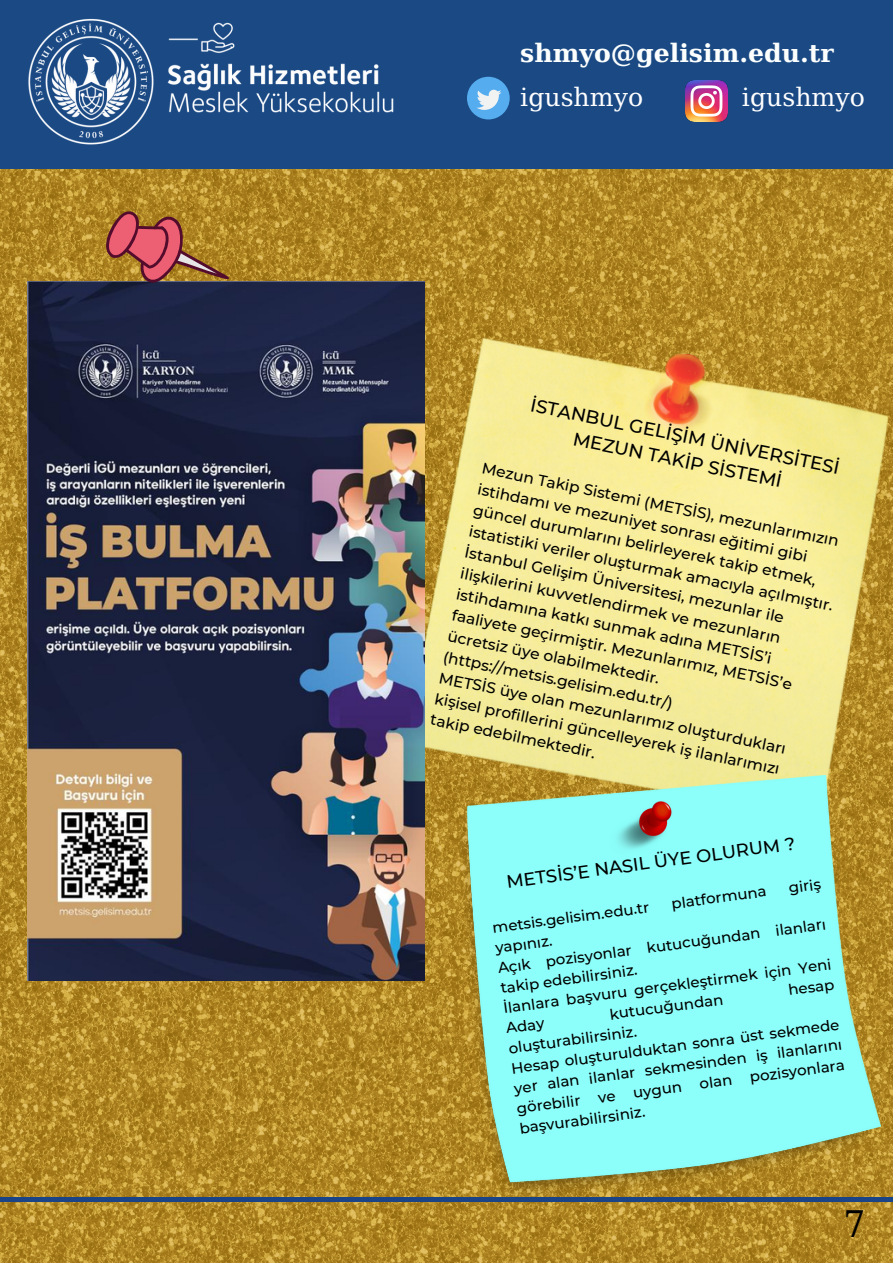
<style>
.page{position:relative;width:893px;height:1264px;background:#fff}
.page>*{position:absolute;margin:0;border:0;box-sizing:border-box;transform-origin:0 0}
.t1{font:37.2px "Noto Serif";color:#000}
.t2{font:700 25.2px "DejaVu Serif";color:#fcfffe}
.t3{font:25.2px "DejaVu Serif";color:#fff}
.t4{font:500 18.45px/24.8px "Montserrat";color:#000;text-align:center}
.t5{font:500 18px "Montserrat";color:#000}
.t6{font:500 15.45px/21.5px "Montserrat";color:#000}
.t7{font:500 15px/20.1px "Montserrat";color:#000}
</style>
<div class="page">
<img style="left:0;top:169px;width:892px;height:1093px">
<div style="left:0;top:69px;width:892px;height:100px;background:#1a4984"></div>
<div style="left:0;top:0;width:892px;height:71px;background:#1a4984"></div>
<div style="left:467px;top:77px;width:42px;height:42px;background:#55acee;border-radius:50%"></div>
<svg style="left:477px;top:90px;width:24px;height:20px"></svg>
<img style="left:686px;top:80px;width:41px;height:42px">
<img style="left:0;top:18px;width:424px;height:165px">
<hr style="left:0;top:1197px;width:892px;height:4px;background:#1b4486">
<img style="left:424px;top:334px;width:468px;height:489px">
<img style="left:28px;top:281px;width:396px;height:699px">
<svg style="left:90px;top:183px;width:141px;height:115px;background:#9e6b39"></svg>
<img style="left:455px;top:775px;width:425px;height:422px">
<p class="t2" style="left:520px;top:38px;width:315px">shmyo@gelisim.edu.tr</p>
<p class="t3" style="left:520px;top:82px;width:124px">igushmyo</p>
<p class="t3" style="left:742px;top:82px;width:124px">igushmyo</p>
<p class="t4" style="left:533px;top:391px;width:316px;rotate:12deg">İSTANBUL GELİŞİM ÜNİVERSİTESİ<br>MEZUN TAKİP SİSTEMİ</p>
<p class="t6" style="left:484px;top:456px;width:373px;rotate:12deg">Mezun Takip Sistemi(METSİS), mezunlarımızın istihdamı ve mezuniyet sonrası eğitimigibi güncel durumlarını belirleyerek takip etmek, istatistikiveriler oluşturmak amacıyla açılmıştır.<br>İstanbul Gelişim Üniversitesi, mezunlar ile ilişkilerinikuvvetlendirmek ve mezunların istihdamına katkı sunmak adına METSİS’i faaliyete geçirmiştir. Mezunlarımız, METSİS’e ücretsiz üye olabilmektedir. (https://metsis.gelisim.edu.tr/)</p>
<p class="t6" style="left:442px;top:665px;width:355px;rotate:12deg">METSİS üye olan mezunlarımız oluşturdukları kişisel profillerinigüncelleyerek iş ilanlarımızı takip edebilmektedir.</p>
<p class="t5" style="left:505px;top:871px;width:292px;rotate:-8deg">METSİS’E NASIL ÜYE OLURUM ?</p>
<p class="t7" style="left:491px;top:918px;width:159px;rotate:-8deg">metsis.gelisim.edu.tr</p>
<p class="t7" style="left:787px;top:878px;width:34px;rotate:-8deg">giriş</p>
<p class="t7" style="left:670px;top:894px;width:97px;rotate:-8deg">platformuna</p>
<p class="t7" style="left:496px;top:959px;width:332px;rotate:-8deg">Açık pozisyonlar kutucuğundan ilanları takip edebilirsiniz.</p>
<p class="t7" style="left:494px;top:938px;width:59px;rotate:-8deg">yapınız.</p>
<p class="t7" style="left:502px;top:999px;width:337px;line-height:19.4px;rotate:-8deg">İlanlara başvuru gerçekleştirmek için Yeni<br>Aday</p>
<p class="t7" style="left:787px;top:980px;width:48px;rotate:-8deg">hesap</p>
<p class="t7" style="left:608px;top:1004px;width:116px;rotate:-8deg">kutucuğundan</p>
<p class="t7" style="left:510px;top:1059px;width:332px;text-align:justify;rotate:-8deg">Hesap oluşturulduktan sonra üst sekmede yer alan ilanlar sekmesinden iş ilanlarını görebilir ve uygun olan pozisyonlara başvurabilirsiniz.</p>
<p class="t7" style="left:507px;top:1038px;width:130px;rotate:-8deg">oluşturabilirsiniz.</p>
<p class="t1" style="left:844px;top:1197px;width:22px">7</p>
</div>
